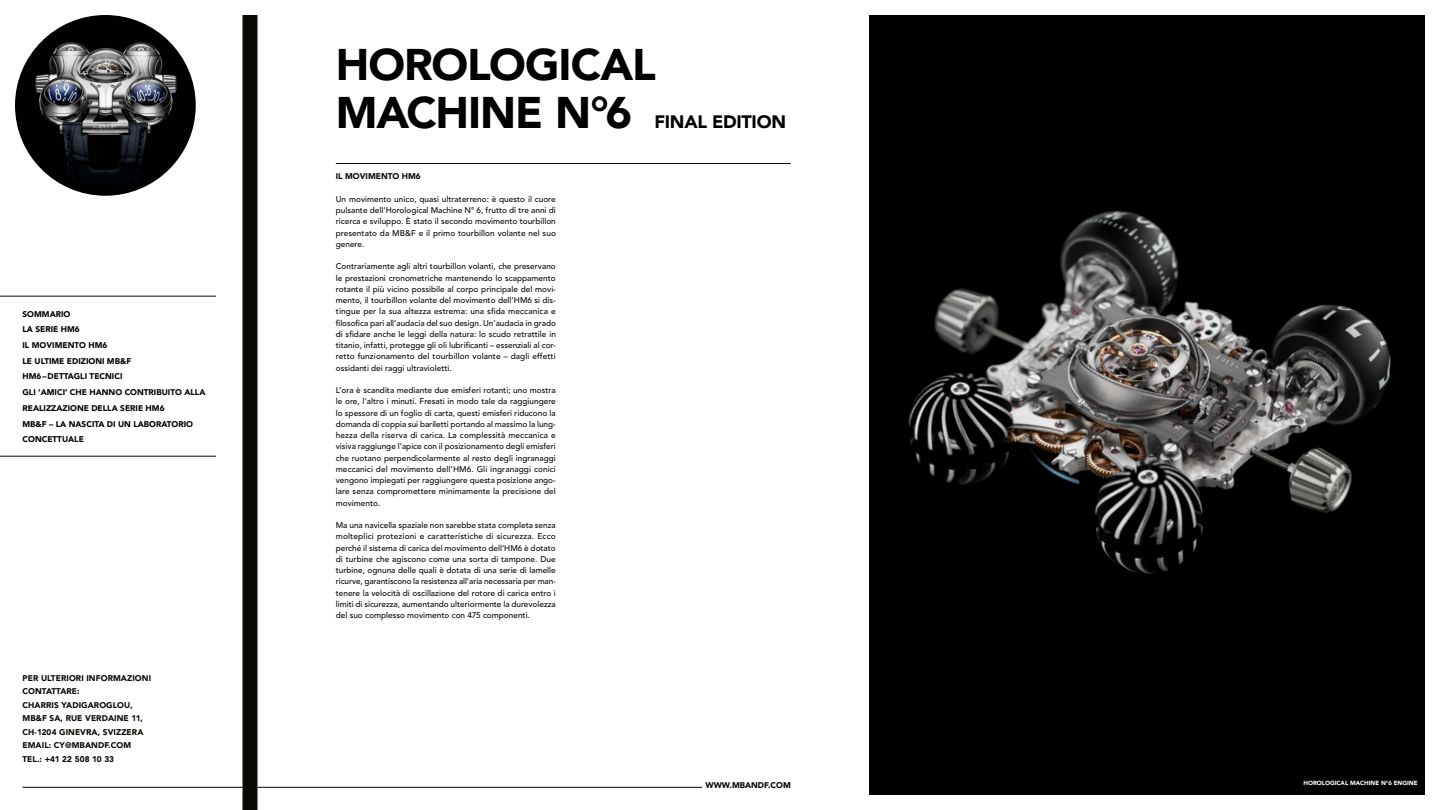
<style>
.page{position:relative;width:1440px;height:810px;background:#fff}
.page>*{position:absolute;margin:0;border:0;box-sizing:border-box;transform-origin:0 0}
.t1{font:900 44.25px/48px "Avenir";letter-spacing:-.025em;color:#000}
.t2{font:900 18px "Avenir";letter-spacing:-.015em;color:#000}
.t3{font:500 8.25px/11.2px "Avenir LT Std";color:#0b0904;text-align:justify}
.t4{font:900 8.25px/13.5px "Avenir LT Std";letter-spacing:.01em;color:#0b0904}
.t5{font:900 8.25px/15.8px "Avenir LT Std";color:#000}
.t6{font:900 8.25px/15.8px "Avenir";color:#000}
.t7{font:900 6px "Avenir";color:#fff}
</style>
<div class="page">
<hr style="left:22px;top:787px;width:680px;height:1px;background:#0b0904">
<hr style="left:336px;top:163px;width:455px;height:1px;background:#0b0904">
<img style="left:15px;top:15px;width:181px;height:181px;border-radius:90px">
<div style="left:242px;top:15px;width:15px;height:795px;background:#0b0904"></div>
<hr style="left:0;top:296px;width:216px;height:1px;background:#0b0904">
<hr style="left:0;top:456px;width:216px;height:1px;background:#0b0904">
<div style="left:869px;top:15px;width:556px;height:780px;background:#000"></div>
<img style="left:908px;top:210px;width:483px;height:364px">
<p class="t5" style="left:22px;top:306px;width:110px">SOMMARIO<br>LA SERIE HM6<br>IL MOVIMENTO HM6<br>LE ULTIME EDIZIONI MB&amp;F<br>HM6–DETTAGLI TECNICI</p>
<p class="t6" style="left:22px;top:384px;width:184px">GLI ‘AMICI’ CHE HANNO CONTRIBUITO ALLA<br>REALIZZAZIONE DELLA SERIE HM6</p>
<p class="t5" style="left:22px;top:416px;width:172px">MB&amp;F – LA NASCITA DI UN LABORATORIO<br>CONCETTUALE</p>
<p class="t4" style="left:22px;top:671px;width:130px">PER ULTERIORI INFORMAZIONI<br>CONTATTARE:<br>CHARRIS YADIGAROGLOU,<br>MB&amp;F SA, RUE VERDAINE 11,<br>CH-1204 GINEVRA, SVIZZERA<br>EMAIL: CY@MBANDF.COM<br>TEL.: +41 22 508 10 33</p>
<h1 class="t1" style="left:336px;top:40px;width:321px">HOROLOGICAL<br>MACHINE N°6</h1>
<h2 class="t2" style="left:655px;top:107px;width:133px">FINAL EDITION</h2>
<p class="t4" style="left:336px;top:170px;width:86px">IL MOVIMENTO HM6</p>
<p class="t3" style="left:336px;top:193px;width:222px">Un movimento unico, quasi ultraterreno: è questo il cuore pulsante dell’Horological Machine N° 6, frutto di tre anni di ricerca e sviluppo. È stato il secondo movimento tourbillon presentato da MB&amp;F e il primo tourbillon volante nel suo genere.</p>
<p class="t3" style="left:336px;top:261px;width:222px">Contrariamente agli altri tourbillon volanti, che preservano le prestazioni cronometriche mantenendo lo scappamento rotante il più vicino possibile al corpo principale del movi&shy;mento, il tourbillon volante del movimento dell’HM6 si dis&shy;tingue per la sua altezza estrema: una sfida meccanica e filosofica pari all’audacia del suo design. Un’audacia in grado di sfidare anche le leggi della natura: lo scudo retrattile in titanio, infatti, protegge gli oli lubrificanti – essenziali al cor&shy;retto funzionamento del tourbillon volante – dagli effetti ossidanti dei raggi ultravioletti.</p>
<p class="t3" style="left:336px;top:385px;width:222px">L’ora è scandita mediante due emisferi rotanti; uno mostra le ore, l’altro i minuti. Fresati in modo tale da raggiungere lo spessore di un foglio di carta, questi emisferi riducono la domanda di coppia sui bariletti portando al massimo la lung&shy;hezza della riserva di carica. La complessità meccanica e visiva raggiunge l’apice con il posizionamento degli emisferi che ruotano perpendicolarmente al resto degli ingranaggi meccanici del movimento dell’HM6. Gli ingranaggi conici vengono impiegati per raggiungere questa posizione ango&shy;lare senza compromettere minimamente la precisione del movimento.</p>
<p class="t3" style="left:336px;top:520px;width:222px">Ma una navicella spaziale non sarebbe stata completa senza molteplici protezioni e caratteristiche di sicurezza. Ecco perché il sistema di carica del movimento dell’HM6 è dotato di turbine che agiscono come una sorta di tampone. Due turbine, ognuna delle quali è dotata di una serie di lamelle ricurve, garantiscono la resistenza all’aria necessaria per man&shy;tenere la velocità di oscillazione del rotore di carica entro i limiti di sicurezza, aumentando ulteriormente la durevolezza del suo complesso movimento con 475 componenti.</p>
<p class="t6" style="left:705px;top:777px;width:87px">WWW.MBANDF.COM</p>
<p class="t7" style="left:1303px;top:778px;width:116px">HOROLOGICAL MACHINE N°6 ENGINE</p>
</div>
